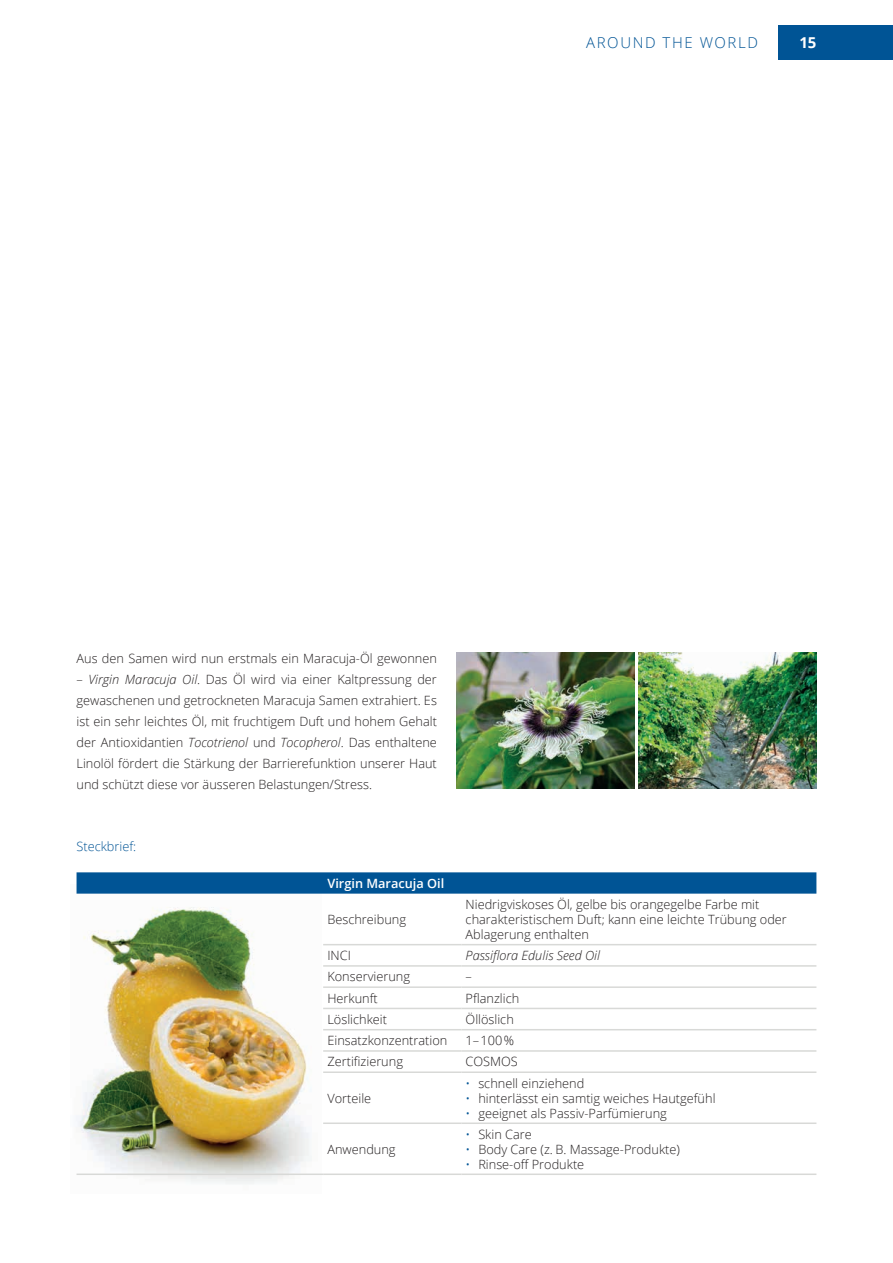
<style>
.page{position:relative;width:893px;height:1263px;background:#fff}
.page>*{position:absolute;margin:0;border:0;box-sizing:border-box;transform-origin:0 0}
.t1{font:300 15px "Open Sans";letter-spacing:.105em;color:#005495}
.t2{font:700 15px "Open Sans";color:#fff}
.t3{font:300 12.75px/21px "Open Sans";color:#231f20;text-align:justify}
.t4{font:italic 300 12.75px "Open Sans";color:#231f20}
.t5{font:600 12.75px "Open Sans";color:#fff}
.t6{font:300 12.75px "Open Sans";color:#005495}
.s1{font-style:italic}
.s2{color:#005495}
</style>
<div class="page">
<div style="left:778px;top:26px;width:115px;height:34px;background:#005495"></div>
<img style="left:76px;top:884px;width:236px;height:300px">
<img style="left:456px;top:652px;width:178px;height:136px">
<img style="left:638px;top:652px;width:178px;height:136px">
<svg style="left:77px;top:872px;width:739px;height:22px"></svg>
<hr style="left:323px;top:944px;width:138px;height:1px;background:#d8d9d7">
<hr style="left:461px;top:944px;width:355px;height:1px;background:#d8d9d7">
<hr style="left:323px;top:965px;width:138px;height:2px;background:#d8d9d7">
<hr style="left:461px;top:965px;width:355px;height:2px;background:#d8d9d7">
<hr style="left:323px;top:986px;width:138px;height:2px;background:#d8d9d7">
<hr style="left:461px;top:986px;width:355px;height:2px;background:#d8d9d7">
<hr style="left:323px;top:1008px;width:138px;height:1px;background:#d8d9d7">
<hr style="left:461px;top:1008px;width:355px;height:1px;background:#d8d9d7">
<hr style="left:323px;top:1029px;width:138px;height:1px;background:#d8d9d7">
<hr style="left:461px;top:1029px;width:355px;height:1px;background:#d8d9d7">
<hr style="left:323px;top:1050px;width:138px;height:2px;background:#d8d9d7">
<hr style="left:461px;top:1050px;width:355px;height:2px;background:#d8d9d7">
<hr style="left:323px;top:1071px;width:138px;height:2px;background:#d8d9d7">
<hr style="left:461px;top:1071px;width:355px;height:2px;background:#d8d9d7">
<hr style="left:323px;top:1122px;width:138px;height:2px;background:#d8d9d7">
<hr style="left:461px;top:1122px;width:355px;height:2px;background:#d8d9d7">
<hr style="left:323px;top:1173px;width:138px;height:2px;background:#d8d9d7">
<hr style="left:461px;top:1173px;width:355px;height:2px;background:#d8d9d7">
<hr style="left:77px;top:1173px;width:246px;height:2px;background:#d8d9d7">
<p class="t1" style="left:586px;top:32px;width:174px">AROUND THE WORLD</p>
<p class="t2" style="left:799px;top:32px;width:18px">15</p>
<p class="t3" style="left:77px;top:647px;width:362px">Aus den Samen wird nun erstmals ein Maracuja-Öl gewonnen</p>
<p class="t3" style="left:77px;top:668px;width:362px">– <span class="s1">Virgin Maracuja Oil</span>. Das Öl wird via einer Kaltpressung der gewaschenen und getrockneten Maracuja Samen extrahiert. Es ist ein sehr leichtes Öl, mit fruchtigem Duft und hohem Gehalt der Antioxidantien <span class="s1">Tocotrienol</span> und <span class="s1">Tocopherol</span>. Das enthaltene Linolöl fördert die Stärkung der Barrierefunktion unserer Haut und schützt diese vor äusseren Belastungen/Stress.</p>
<p class="t6" style="left:77px;top:838px;width:61px">Steckbrief:</p>
<p class="t5" style="left:327px;top:874px;width:118px">Virgin Maracuja Oil</p>
<p class="t3" style="left:327px;top:908px;width:80px">Beschreibung</p>
<p class="t3" style="left:466px;top:896px;width:323px;line-height:15px;text-align:left">Niedrigviskoses Öl, gelbe bis orangegelbe Farbe mit charakteristischem Duft; kann eine leichte Trübung oder<br>Ablagerung enthalten</p>
<p class="t3" style="left:327px;top:945px;width:25px">INCI</p>
<p class="t4" style="left:466px;top:947px;width:136px">Passiflora Edulis Seed Oil</p>
<p class="t3" style="left:327px;top:966px;width:84px">Konservierung</p>
<p class="t3" style="left:466px;top:966px;width:8px">–</p>
<p class="t3" style="left:327px;top:987px;width:52px">Herkunft</p>
<p class="t3" style="left:466px;top:987px;width:55px">Pflanzlich</p>
<p class="t3" style="left:327px;top:1008px;width:61px">Löslichkeit</p>
<p class="t3" style="left:466px;top:1008px;width:50px">Öllöslich</p>
<p class="t3" style="left:327px;top:1030px;width:121px">Einsatzkonzentration</p>
<p class="t3" style="left:466px;top:1030px;width:50px">1– 100 %</p>
<p class="t3" style="left:327px;top:1051px;width:77px">Zertifizierung</p>
<p class="t3" style="left:466px;top:1051px;width:54px">COSMOS</p>
<p class="t3" style="left:327px;top:1087px;width:45px">Vorteile</p>
<p class="t3" style="left:466px;top:1072px;width:120px"><span class="s2">•</span> schnell einziehend</p>
<p class="t3" style="left:466px;top:1087px;width:251px"><span class="s2">•</span> hinterlässt ein samtig weiches Hautgefühl</p>
<p class="t3" style="left:466px;top:1102px;width:203px"><span class="s2">•</span> geeignet als Passiv-Parfümierung</p>
<p class="t3" style="left:327px;top:1138px;width:70px">Anwendung</p>
<p class="t3" style="left:466px;top:1123px;width:68px"><span class="s2">•</span> Skin Care</p>
<p class="t3" style="left:466px;top:1138px;width:216px"><span class="s2">•</span> Body Care (z. B. Massage-Produkte)</p>
<p class="t3" style="left:466px;top:1153px;width:120px"><span class="s2">•</span> Rinse-off Produkte</p>
</div>
